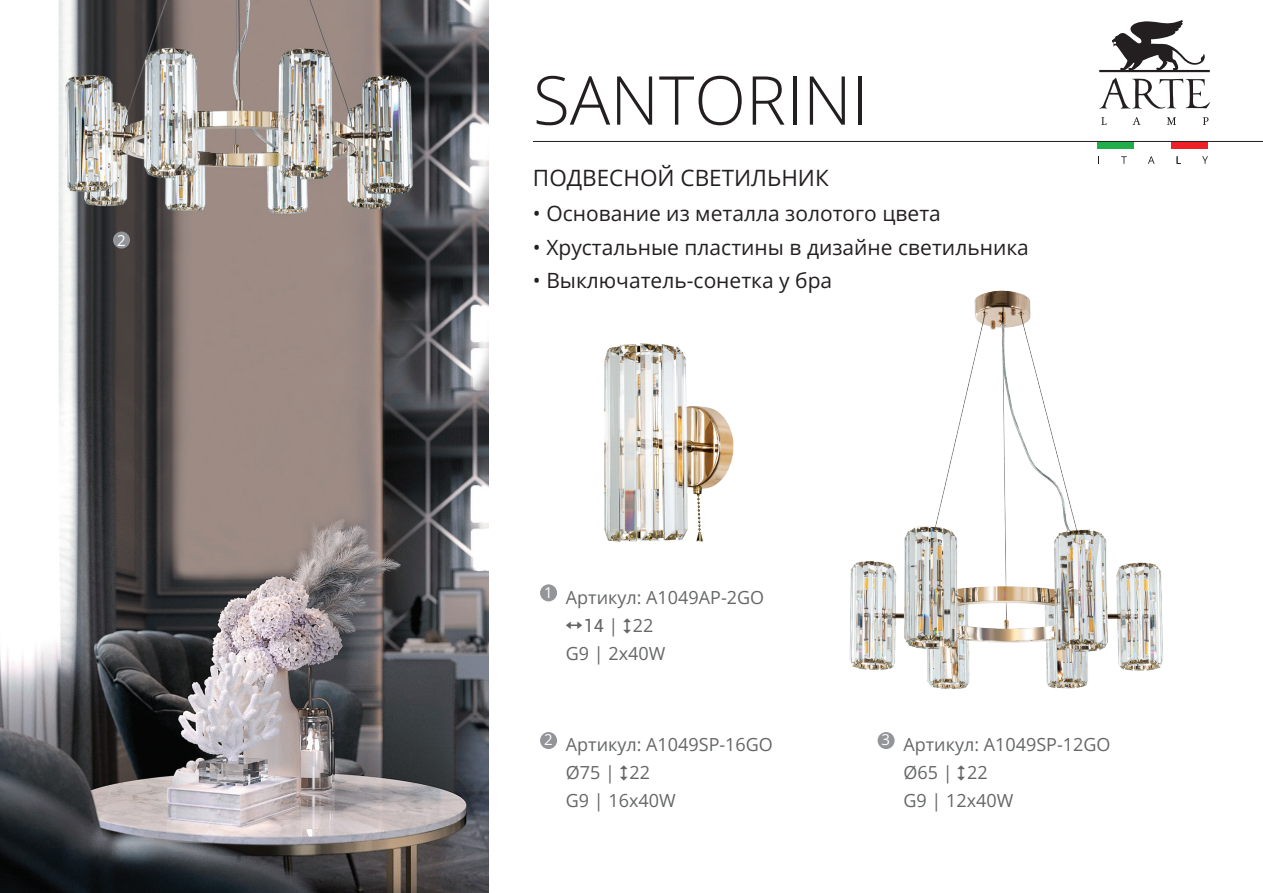
<style>
.page{position:relative;width:1263px;height:893px;background:#fff}
.page>*{position:absolute;margin:0;border:0;box-sizing:border-box;transform-origin:0 0}
.t1{font:300 67.5px "Open Sans";color:#231f20}
.t2{font:22.5px "Open Sans";color:#231f20}
.t3{font:21px "Open Sans";color:#231f20}
.t4{font:18px/27.9px "Open Sans";color:#656666}
.t5{font:15px "Open Sans";color:#fff}
</style>
<div class="page">
<img style="left:0;top:0;width:489px;height:893px">
<div style="left:1097px;top:141px;width:37px;height:7px;background:#20ae4b"></div>
<div style="left:1171px;top:141px;width:36px;height:7px;background:#ee2026"></div>
<svg style="left:1121px;top:156px;width:6px;height:8px"></svg>
<svg style="left:1148px;top:156px;width:6px;height:8px"></svg>
<svg style="left:1099px;top:78px;width:111px;height:31px"></svg>
<svg style="left:1099px;top:20px;width:111px;height:52px"></svg>
<svg style="left:1101px;top:117px;width:5px;height:8px"></svg>
<svg style="left:1133px;top:117px;width:7px;height:8px"></svg>
<svg style="left:1167px;top:117px;width:9px;height:8px"></svg>
<svg style="left:1203px;top:117px;width:5px;height:8px"></svg>
<svg style="left:1202px;top:156px;width:6px;height:8px"></svg>
<hr style="left:533px;top:141px;width:730px;height:1px;background:#231f20">
<div style="left:540px;top:584px;width:17px;height:17px;background:#939598;border-radius:50%"></div>
<div style="left:540px;top:732px;width:17px;height:17px;background:#939598;border-radius:50%"></div>
<div style="left:878px;top:732px;width:17px;height:17px;background:#939598;border-radius:50%"></div>
<img style="left:604px;top:343px;width:130px;height:199px">
<img style="left:849px;top:290px;width:314px;height:445px">
<div style="left:113px;top:232px;width:17px;height:17px;background:#939598;border-radius:50%"></div>
<p class="t5" style="left:117px;top:230px;width:10px">2</p>
<h1 class="t1" style="left:533px;top:54px;width:337px">SANTORINI</h1>
<p class="t2" style="left:533px;top:162px;width:297px">ПОДВЕСНОЙ СВЕТИЛЬНИК</p>
<p class="t3" style="left:533px;top:199px;width:409px">• Основание из металла золотого цвета</p>
<p class="t3" style="left:533px;top:233px;width:497px">• Хрустальные пластины в дизайне светильника</p>
<p class="t3" style="left:533px;top:266px;width:301px">• Выключатель-сонетка у бра</p>
<p class="t4" style="left:544px;top:583px;width:222px"><sup>1</sup> Артикул: A1049AP-2GO</p>
<p class="t4" style="left:566px;top:611px;width:101px;text-indent:28px">✔ | 22<br>G9 | 2x40W</p>
<p class="t4" style="left:566px;top:730px;width:209px;text-indent:-22px"><sup>2</sup> Артикул: A1049SP-16GO<br>Ø75 | 22<br>G9 | 16x40W</p>
<p class="t4" style="left:903px;top:730px;width:209px;text-indent:-22px"><sup>3</sup> Артикул: A1049SP-12GO<br>Ø65 | 22<br>G9 | 12x40W</p>
</div>
